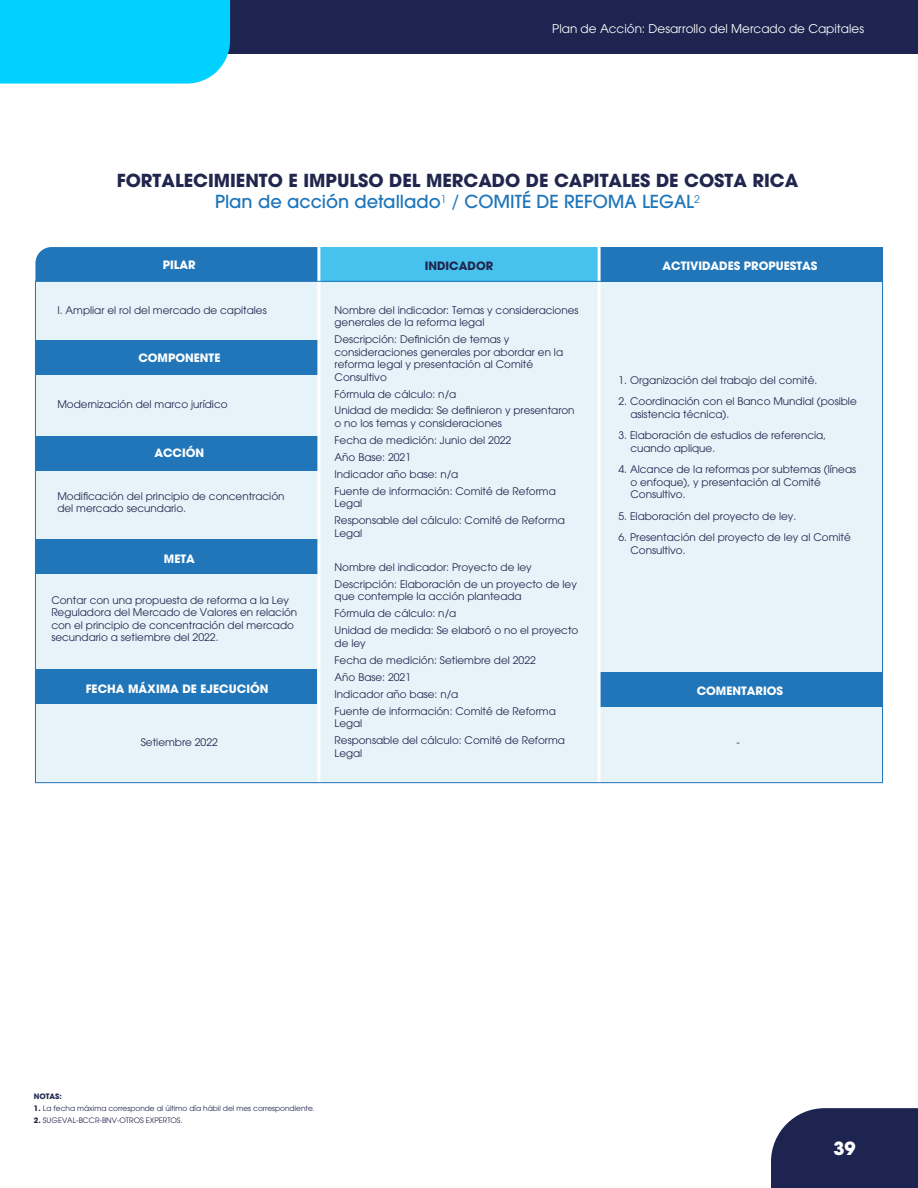
<style>
.page{position:relative;width:918px;height:1188px;background:#fff}
.page>*{position:absolute;margin:0;border:0;box-sizing:border-box;transform-origin:0 0}
.t1{font:700 18px "ITC Avant Garde Std";color:#fff}
.t2{font:700 17.85px/21.5px "ITC Avant Garde Pro";color:#21264e;text-align:center}
.t3{font:12px "ITC Avant Garde Std";color:#fff}
.t4{font:700 11.4px "ITC Avant Garde Pro";color:#fff}
.t5{font:700 11.4px "ITC Avant Garde Pro";color:#21264e}
.t6{font:10.35px/17px "ITC Avant Garde Pro";color:#21264e}
.t7{font:7.5px "ITC Avant Garde Pro";color:#21264e}
.t8{font:700 7.5px "ITC Avant Garde Pro";color:#21264e}
.s1{font-weight:500;color:#1d75b9}
.s2{font-weight:400;color:#1d75b9}
.s3{font-weight:700}
</style>
<div class="page">
<div style="left:771px;top:1108px;width:147px;height:80px;background:#1c244f"></div>
<div style="left:102px;top:0;width:816px;height:54px;background:#1c244f"></div>
<div style="left:0;top:0;width:230px;height:84px;background:#00d1ff"></div>
<div style="left:35px;top:281px;width:848px;height:502px;background:#e6f4fa"></div>
<div style="left:319px;top:247px;width:280px;height:34px;background:#47c1ee"></div>
<div style="left:35px;top:669px;width:282px;height:35px;background:#2076b9"></div>
<div style="left:35px;top:247px;width:282px;height:34px;background:#2076b9"></div>
<div style="left:35px;top:340px;width:284px;height:34px;background:#2076b9"></div>
<div style="left:35px;top:436px;width:284px;height:35px;background:#2076b9"></div>
<div style="left:35px;top:539px;width:284px;height:35px;background:#2076b9"></div>
<div style="left:599px;top:247px;width:284px;height:34px;background:#2076b9"></div>
<div style="left:599px;top:672px;width:284px;height:34px;background:#2076b9"></div>
<hr style="left:317px;top:247px;width:3px;height:536px;background:#fff">
<hr style="left:598px;top:247px;width:3px;height:536px;background:#fff">
<p class="t3" style="left:552px;top:21px;width:313px">Plan de Acción: Desarrollo del Mercado de Capitales</p>
<h2 class="t2" style="left:117px;top:170px;width:683px">FORTALECIMIENTO E IMPULSO DEL MERCADO DE CAPITALES DE COSTA RICA<br><span class="s1">Plan de acción detallado</span><sup>1</sup> <span class="s2">/</span> <span class="s1">COMITÉ DE REFOMA LEGAL</span><sup>2</sup></h2>
<p class="t4" style="left:163px;top:257px;width:34px">PILAR</p>
<p class="t6" style="left:57px;top:301px;width:211px">I. Ampliar el rol del mercado de capitales</p>
<p class="t4" style="left:138px;top:351px;width:84px">COMPONENTE</p>
<p class="t6" style="left:57px;top:396px;width:172px">Modernización del marco jurídico</p>
<p class="t4" style="left:154px;top:445px;width:51px">ACCIÓN</p>
<p class="t6" style="left:57px;top:489px;width:229px;line-height:12.5px">Modificación del principio de concentración del mercado secundario.</p>
<p class="t4" style="left:164px;top:552px;width:32px">META</p>
<p class="t6" style="left:51px;top:594px;width:247px;line-height:12.5px">Contar con una propuesta de reforma a la Ley Reguladora del Mercado de Valores en relación con el principio de concentración del mercado secundario a setiembre del 2022.</p>
<p class="t4" style="left:86px;top:682px;width:184px">FECHA MÁXIMA DE EJECUCIÓN</p>
<p class="t6" style="left:141px;top:734px;width:79px">Setiembre 2022</p>
<p class="t5" style="left:425px;top:259px;width:70px">INDICADOR</p>
<p class="t4" style="left:662px;top:259px;width:156px">ACTIVIDADES PROPUESTAS</p>
<p class="t6" style="left:335px;top:303px;width:246px;line-height:12.5px">Nombre del indicador: Temas y consideraciones generales de la reforma legal</p>
<p class="t6" style="left:335px;top:333px;width:230px;line-height:12.5px">Descripción: Definición de temas y consideraciones generales por abordar en la reforma legal y presentación al Comité<br>Consultivo</p>
<p class="t6" style="left:335px;top:385px;width:242px">Fórmula de cálculo: n/a<br>Unidad de medida: Se definieron y presentaron</p>
<p class="t6" style="left:335px;top:415px;width:223px">o no los temas y consideraciones<br>Fecha de medición: Junio del 2022<br>Año Base: 2021<br>Indicador año base: n/a<br>Fuente de información: Comité de Reforma</p>
<p class="t6" style="left:335px;top:495px;width:232px">Legal<br>Responsable del cálculo: Comité de Reforma</p>
<p class="t6" style="left:335px;top:525px;width:29px">Legal</p>
<p class="t6" style="left:335px;top:558px;width:244px">Nombre del indicador: Proyecto de ley<br>Descripción: Elaboración de un proyecto de ley</p>
<p class="t6" style="left:335px;top:588px;width:245px">que contemple la acción planteada<br>Fórmula de cálculo: n/a<br>Unidad de medida: Se elaboró o no el proyecto</p>
<p class="t6" style="left:335px;top:634px;width:223px">de ley<br>Fecha de medición: Setiembre del 2022<br>Año Base: 2021<br>Indicador año base: n/a<br>Fuente de información: Comité de Reforma</p>
<p class="t6" style="left:335px;top:715px;width:232px">Legal<br>Responsable del cálculo: Comité de Reforma</p>
<p class="t6" style="left:335px;top:744px;width:29px">Legal</p>
<p class="t6" style="left:618px;top:371px;width:201px">1. Organización del trabajo del comité.</p>
<p class="t6" style="left:630px;top:395px;width:228px;line-height:12.5px;text-indent:-12px">2. Coordinación con el Banco Mundial (posible asistencia técnica).</p>
<p class="t6" style="left:630px;top:429px;width:197px;line-height:12.5px;text-indent:-12px">3. Elaboración de estudios de referencia, cuando aplique.</p>
<p class="t6" style="left:630px;top:463px;width:227px;line-height:12.5px;text-indent:-12px">4. Alcance de la reformas por subtemas (líneas o enfoque), y presentación al Comité<br>Consultivo.</p>
<p class="t6" style="left:618px;top:507px;width:179px">5. Elaboración del proyecto de ley.</p>
<p class="t6" style="left:630px;top:531px;width:222px;line-height:12.5px;text-indent:-12px">6. Presentación del proyecto de ley al Comité<br>Consultivo.</p>
<p class="t4" style="left:697px;top:683px;width:88px">COMENTARIOS</p>
<p class="t6" style="left:736px;top:733px;width:5px">-</p>
<p class="t8" style="left:34px;top:1092px;width:29px">NOTAS:</p>
<p class="t7" style="left:34px;top:1104px;width:283px"><span class="s3">1.</span> La fecha máxima corresponde al último día hábil del mes correspondiente.</p>
<p class="t7" style="left:34px;top:1116px;width:150px"><span class="s3">2.</span> SUGEVAL-BCCR-BNV-OTROS EXPERTOS.</p>
<h1 class="t1" style="left:833px;top:1136px;width:24px">39</h1>
</div>
